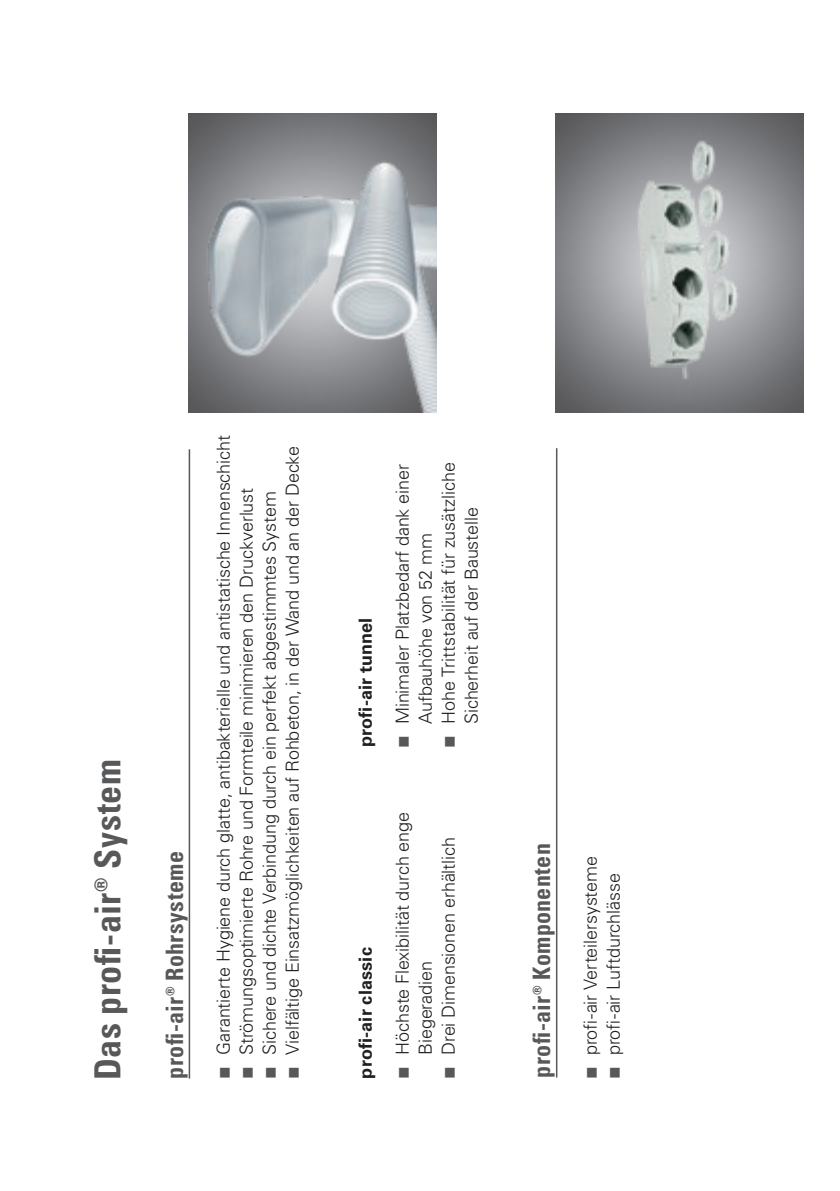
<style>
.page{position:relative;width:840px;height:1191px;background:#fff}
.page>*{position:absolute;margin:0;border:0;box-sizing:border-box;transform-origin:0 0}
.t1{font:700 condensed 36px "Univers LT Pro";letter-spacing:.015em;color:#57585a}
.t2{font:700 condensed 24px "Univers LT Pro";letter-spacing:.01em;color:#57585a}
.t3{font:300 18px/23px "Univers LT Pro 45";letter-spacing:-.005em;color:#231f20}
.t4{font:700 18px "Univers LT Pro 65";letter-spacing:.01em;color:#231f20}
.s1{color:#57585a}
</style>
<div class="page">
<img style="left:189px;top:113px;width:247px;height:299px">
<img style="left:197px;top:122px;width:239px;height:290px">
<img style="left:555px;top:113px;width:248px;height:299px">
<img style="left:584px;top:126px;width:179px;height:277px">
<hr style="left:188px;top:449px;width:2px;height:629px;background:#57585a">
<hr style="left:555px;top:448px;width:2px;height:629px;background:#57585a">
<h1 class="t1" style="left:86px;top:1079px;width:322px;rotate:-90deg">Das profi-air® System</h1>
<h2 class="t2" style="left:160px;top:1078px;width:229px;rotate:-90deg">profi-air® Rohrsysteme</h2>
<p class="t3" style="left:211px;top:1077px;width:644px;rotate:-90deg"><span class="s1">■</span> Garantierte Hygiene durch glatte, antibakterielle und antistatische Innenschicht</p>
<p class="t3" style="left:280px;top:1077px;width:633px;rotate:-90deg"><span class="s1">■</span> Vielfältige Einsatzmöglichkeiten auf Rohbeton, in der Wand und an der Decke</p>
<p class="t3" style="left:234px;top:1077px;width:591px;rotate:-90deg"><span class="s1">■</span> Strömungsoptimierte Rohre und Formteile minimieren den Druckverlust</p>
<p class="t3" style="left:257px;top:1077px;width:588px;rotate:-90deg"><span class="s1">■</span> Sichere und dichte Verbindung durch ein perfekt abgestimmtes System</p>
<p class="t4" style="left:352px;top:747px;width:131px;rotate:-90deg">profi-air tunnel</p>
<p class="t3" style="left:390px;top:724px;width:261px;text-indent:-23px;rotate:-90deg"><span class="s1">■</span> Minimaler Platzbedarf dank einer<br>Aufbauhöhe von 52 mm</p>
<p class="t3" style="left:436px;top:724px;width:263px;text-indent:-23px;rotate:-90deg"><span class="s1">■</span> Hohe Trittstabilität für zusätzliche<br>Sicherheit auf der Baustelle</p>
<p class="t4" style="left:352px;top:1078px;width:133px;rotate:-90deg">profi-air classic</p>
<p class="t3" style="left:390px;top:1055px;width:245px;text-indent:-23px;rotate:-90deg"><span class="s1">■</span> Höchste Flexibilität durch enge<br>Biegeradien</p>
<p class="t3" style="left:436px;top:1077px;width:242px;rotate:-90deg"><span class="s1">■</span> Drei Dimensionen erhältlich</p>
<h2 class="t2" style="left:526px;top:1077px;width:236px;rotate:-90deg">profi-air® Komponenten</h2>
<p class="t3" style="left:578px;top:1077px;width:223px;rotate:-90deg"><span class="s1">■</span> profi-air Verteilersysteme</p>
<p class="t3" style="left:601px;top:1077px;width:206px;rotate:-90deg"><span class="s1">■</span> profi-air Luftdurchlässe</p>
</div>
